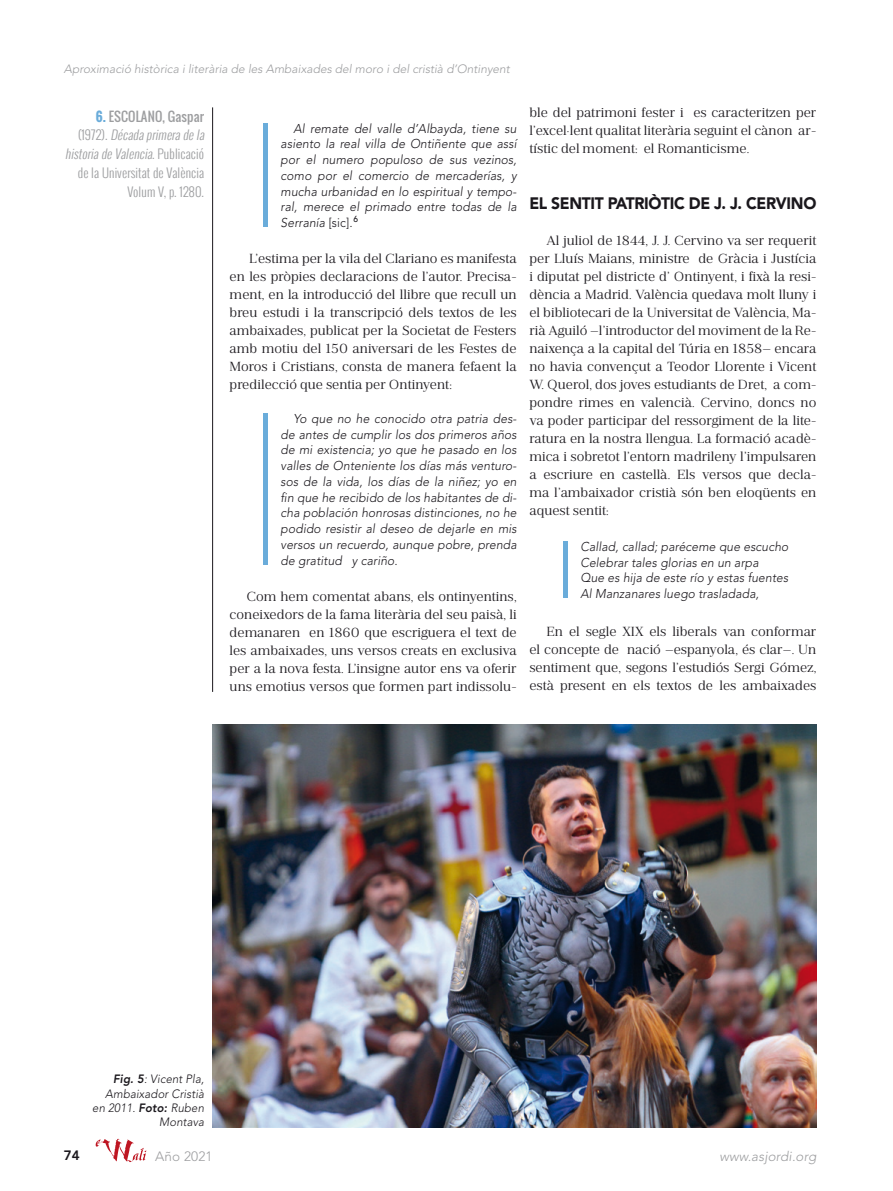
<style>
.page{position:relative;width:893px;height:1191px;background:#fff}
.page>*{position:absolute;margin:0;border:0;box-sizing:border-box;transform-origin:0 0}
.Intratítulo_niv1{font:900 16.5px "Avenir LT Std";letter-spacing:-.02em;color:#1a171c;scale:.95 1}
.t1{font:13.5px/18px "Jules Text";color:#1a171c;text-align:justify}
.t2{font:italic 300 13.5px "Avenir LT Std";letter-spacing:.01em;color:#9d9ea0}
.t3{font:300 13.5px "Avenir LT Std";letter-spacing:.01em;color:#9d9ea0}
.t4{font:800 13.5px "Avenir LT Std";color:#1a171c}
.Citas{font:italic 300 12.75px/15.8px "Avenir LT Std";letter-spacing:.01em;color:#1a171c;text-align:justify;scale:.95 1}
.t5{font:300 12.75px/18.8px "Oswald";letter-spacing:.01em;color:#9d9ea0;text-align:right}
.t6{font:italic 300 12px "Avenir LT Std";color:#9d9ea0}
.t7{font:italic 300 12px/14.4px "Avenir LT Std";letter-spacing:.01em;color:#1a171c;text-align:right;scale:.95 1}
.s1{font-weight:700;color:#6aacda}
.s2{font-weight:400}
.s3{font-style:italic}
.s4{font-style:normal}
.s5{font-weight:800}
</style>
<div class="page">
<hr style="left:264px;top:123px;width:4px;height:104px;background:#6aacda">
<hr style="left:212px;top:107px;width:1px;height:585px;background:#1a171c">
<div style="left:563px;top:541px;width:5px;height:57px;background:#6aacda"></div>
<hr style="left:264px;top:413px;width:4px;height:152px;background:#6aacda">
<img style="left:213px;top:724px;width:603px;height:403px">
<svg style="left:96px;top:1138px;width:50px;height:24px"></svg>
<p class="t6" style="left:64px;top:62px;width:448px">Aproximació històrica i literària de les Ambaixades del moro i del cristià d’Ontinyent</p>
<p class="t5" style="left:65px;top:107px;width:144px"><span class="s1">6.</span> <span class="s2">ESCOLANO, Gaspar<br></span>( 1 9 7 2 ) . <span class="s3">Décadaprimeradela historiadeValencia</span>. P u b l i c a c i ó de la Universitat de València<br>Volum V, p. 1280.</p>
<p class="Citas" style="left:281px;top:120px;width:250px;text-indent:13px">Al remate del valle d’Albayda, tiene su asiento la real villa de Ontiñente que assí por el numero populoso de sus vezinos, como por el comercio de mercaderías, y mucha urbanidad en lo espiritual y tempo&shy;ral, merece el primado entre todas de la Serranía <span class="s4">[sic]</span>.<sup>6</sup></p>
<p class="t1" style="left:230px;top:249px;width:289px;text-indent:20px">L’estima per la vila del Clariano es manifesta en les pròpies declaracions de l’autor. Precisa&shy;ment, en la introducció del llibre que recull un breu estudi i la transcripció dels textos de les ambaixades, publicat per la Societat de Festers amb motiu del 150 aniversari de les Festes de Moros i Cristians, consta de manera fefaent la predilecció que sentia per Ontinyent:</p>
<p class="Citas" style="left:281px;top:411px;width:250px;text-indent:13px">Yo que no he conocido otra patria des&shy;de antes de cumplir los dos primeros años de mi existencia; yo que he pasado en los valles de Onteniente los días más venturo&shy;sos de la vida, los días de la niñez; yo en fin que he recibido de los habitantes de di&shy;cha población honrosas distinciones, no he podido resistir al deseo de dejarle en mis versos un recuerdo, aunque pobre, prenda de gratitud y cariño.</p>
<p class="t1" style="left:230px;top:587px;width:289px;text-indent:17px">Com hem comentat abans, els ontinyentins, coneixedors de la fama literària del seu paisà, li demanaren en 1860 que escriguera el text de les ambaixades, uns versos creats en exclusiva per a la nova festa. L’insigne autor ens va oferir uns emotius versos que formen part indissolu-</p>
<p class="t1" style="left:529px;top:103px;width:289px">ble del patrimoni fester i es caracteritzen per l’excel·lent qualitat literària seguint el cànon ar&shy;tístic del moment: el Romanticisme.</p>
<p class="Intratítulo_niv1" style="left:529px;top:193px;width:304px">EL SENTIT PATRIÒTIC DE J. J. CERVINO</p>
<p class="t1" style="left:529px;top:231px;width:289px;text-indent:17px">Al juliol de 1844, J. J. Cervino va ser requerit per Lluís Maians, ministre de Gràcia i Justícia i diputat pel districte d’ Ontinyent, i fixà la resi&shy;dència a Madrid. València quedava molt lluny i el bibliotecari de la Universitat de València, Ma&shy;rià Aguiló —l’introductor del moviment de la Re&shy;naixença a la capital del Túria en 1858— encara no havia convençut a Teodor Llorente i Vicent W. Querol, dos joves estudiants de Dret, a com&shy;pondre rimes en valencià. Cervino, doncs no va poder participar del ressorgiment de la lite&shy;ratura en la nostra llengua. La formació acadè&shy;mica i sobretot l’entorn madrileny l’impulsaren a escriure en castellà. Els versos que decla&shy;ma l’ambaixador cristià són ben eloqüents en aquest sentit:</p>
<p class="Citas" style="left:580px;top:539px;width:220px">Callad, callad; paréceme que escucho</p>
<p class="Citas" style="left:580px;top:554px;width:189px">Celebrar tales glorias en un arpa</p>
<p class="Citas" style="left:580px;top:570px;width:220px">Que es hija de este río y estas fuentes</p>
<p class="Citas" style="left:580px;top:586px;width:189px">Al Manzanares luego trasladada,</p>
<p class="t1" style="left:529px;top:622px;width:289px;text-indent:17px">En el segle XIX els liberals van conformar el concepte de nació —espanyola, és clar—. Un sentiment que, segons l’estudiós Sergi Gómez, està present en els textos de les ambaixades</p>
<p class="t7" style="left:92px;top:1072px;width:119px"><span class="s5">Fig. 5</span>: Vicent Pla,<br>Ambaixador Cristià en 2011. <span class="s5">Foto:</span> Ruben<br>Montava</p>
<p class="t4" style="left:64px;top:1147px;width:18px">74</p>
<p class="t3" style="left:155px;top:1147px;width:59px">Año 2021</p>
<p class="t2" style="left:719px;top:1147px;width:98px">www.asjordi.org</p>
</div>
